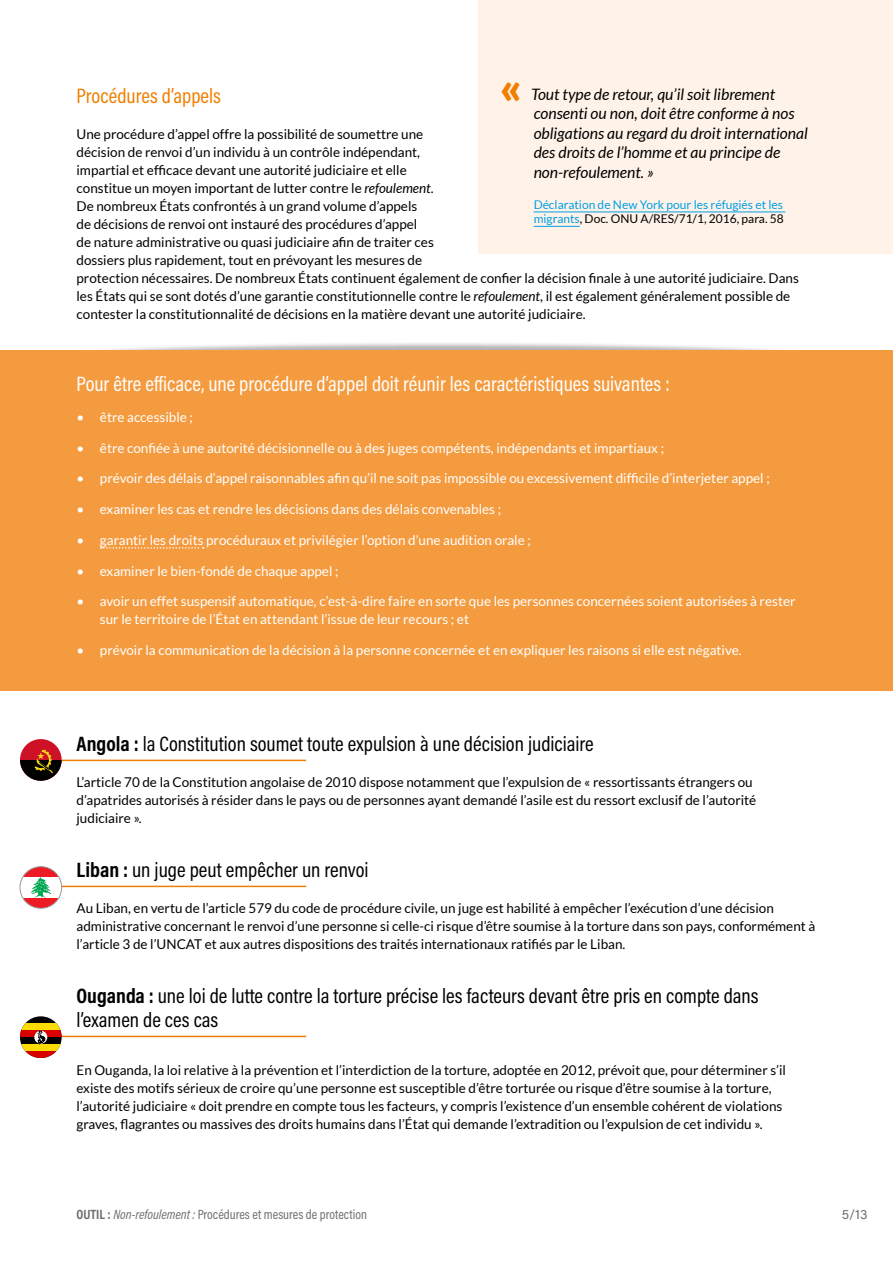
<style>
.page{position:relative;width:893px;height:1263px;background:#fff}
.page>*{position:absolute;margin:0;border:0;box-sizing:border-box;transform-origin:0 0}
.t1{font:900 45px "Lato";color:#f07f00}
.t2{font:21px/24px "Acumin Pro Cond";color:#000}
.t3{font:21px "Acumin Pro Cond";color:#fff}
.t4{font:21px "Acumin Pro Cond";color:#f07f00}
.t5{font:italic 15.75px/19.5px "Lato";color:#000}
.t6{font:13.5px/18px "Lato";color:#000}
.t7{font:13.5px/18px "Lato";color:#fff}
.t8{font:13.5px "Acumin Pro Cond";color:#706f6f}
.t9{font:13.5px "Acumin Pro";color:#706f6f}
.t10{font:12px/14.4px "Lato";color:#009fe3}
.s1{color:#000}
.s2{font-style:italic}
.s3{font-weight:700}
</style>
<div class="page">
<div style="left:54px;top:341px;width:773px;height:34px;background:#000;opacity:.3"></div>
<div style="left:0;top:350px;width:893px;height:340px;background:#f59b3f"></div>
<svg style="left:101px;top:547px;width:103px;height:2px"></svg>
<hr style="left:47px;top:760px;width:259px;height:1px;background:#f07f00">
<hr style="left:47px;top:886px;width:259px;height:1px;background:#f07f00">
<hr style="left:47px;top:1036px;width:259px;height:1px;background:#f07f00">
<div style="left:20px;top:739px;width:42px;height:42px;background:#ce1126;border-radius:21px"></div>
<svg style="left:20px;top:760px;width:42px;height:21px"></svg>
<svg style="left:35px;top:749px;width:18px;height:25px"></svg>
<div style="left:20px;top:867px;width:42px;height:41px;background:#ed1c24;border-radius:21px"></div>
<div style="left:20px;top:877px;width:42px;height:21px;background:#fff"></div>
<svg style="left:30px;top:877px;width:21px;height:21px"></svg>
<div style="left:20px;top:866px;width:42px;height:42px;border:1px solid #9d9d9c;border-radius:50%"></div>
<div style="left:20px;top:1016px;width:42px;height:42px;background:#000;border-radius:21px"></div>
<div style="left:20px;top:1023px;width:42px;height:7px;background:#fcdc04"></div>
<div style="left:20px;top:1030px;width:42px;height:7px;background:#d90000"></div>
<div style="left:20px;top:1044px;width:42px;height:7px;background:#fcdc04"></div>
<svg style="left:25px;top:1051px;width:32px;height:7px"></svg>
<svg style="left:34px;top:1031px;width:13px;height:13px"></svg>
<svg style="left:37px;top:1031px;width:10px;height:12px"></svg>
<div style="left:478px;top:0;width:415px;height:253px;background:#fff3e9"></div>
<hr style="left:534px;top:212px;width:251px;height:1px;background:#009fe3">
<hr style="left:534px;top:226px;width:46px;height:1px;background:#009fe3">
<h1 class="t1" style="left:500px;top:61px;width:24px">«</h1>
<p class="t5" style="left:531px;top:84px;width:278px">Tout type de retour, qu’il soit librement consenti ou non, doit être conforme à nos obligations au regard du droit international des droits de l’homme et au principe de non‑refoulement. »</p>
<p class="t10" style="left:534px;top:197px;width:252px">Déclaration de New York pour les réfugiés et les migrants<span class="s1">, Doc. ONU A/RES/71/1, 2016, para. 58</span></p>
<h2 class="t4" style="left:77px;top:82px;width:146px">Procédures d’appels</h2>
<p class="t6" style="left:77px;top:125px;width:724px">Une procédure d’appel offre la possibilité de soumettre une<br>décision de renvoi d’un individu à un contrôle indépendant,<br>impartial et efficace devant une autorité judiciaire et elle<br>constitue un moyen important de lutter contre le <span class="s2">refoulement</span>.<br>De nombreux États confrontés à un grand volume d’appels<br>de décisions de renvoi ont instauré des procédures d’appel<br>de nature administrative ou quasi judiciaire afin de traiter ces<br>dossiers plus rapidement, tout en prévoyant les mesures de<br>protection nécessaires. De nombreux États continuent également de confier la décision finale à une autorité judiciaire. Dans les États qui se sont dotés d’une garantie constitutionnelle contre le <span class="s2">refoulement</span>, il est également généralement possible de contester la constitutionnalité de décisions en la matière devant une autorité judiciaire.</p>
<h2 class="t3" style="left:77px;top:370px;width:595px">Pour être efficace, une procédure d’appel doit réunir les caractéristiques suivantes :</h2>
<p class="t7" style="left:77px;top:408px;width:118px">• être accessible ;</p>
<p class="t7" style="left:77px;top:439px;width:589px">• être confiée à une autorité décisionnelle ou à des juges compétents, indépendants et impartiaux ;</p>
<p class="t7" style="left:77px;top:469px;width:695px">• prévoir des délais d’appel raisonnables afin qu’il ne soit pas impossible ou excessivement difficile d’interjeter appel ;</p>
<p class="t7" style="left:77px;top:500px;width:426px">• examiner les cas et rendre les décisions dans des délais convenables ;</p>
<p class="t7" style="left:77px;top:531px;width:456px">• garantir les droits procéduraux et privilégier l’option d’une audition orale ;</p>
<p class="t7" style="left:77px;top:562px;width:263px">• examiner le bien-fondé de chaque appel ;</p>
<p class="t7" style="left:100px;top:592px;width:697px;text-indent:-23px">• avoir un effet suspensif automatique, c’est-à-dire faire en sorte que les personnes concernées soient autorisées à rester sur le territoire de l’État en attendant l’issue de leur recours ; et</p>
<p class="t7" style="left:77px;top:641px;width:667px">• prévoir la communication de la décision à la personne concernée et en expliquer les raisons si elle est négative.</p>
<h2 class="t2" style="left:77px;top:731px;width:519px"><span class="s3">Angola :</span> la Constitution soumet toute expulsion à une décision judiciaire</h2>
<p class="t6" style="left:77px;top:773px;width:681px">L’article 70 de la Constitution angolaise de 2010 dispose notamment que l’expulsion de « ressortissants étrangers ou d’apatrides autorisés à résider dans le pays ou de personnes ayant demandé l’asile est du ressort exclusif de l’autorité judiciaire ».</p>
<h2 class="t2" style="left:77px;top:857px;width:294px"><span class="s3">Liban :</span> un juge peut empêcher un renvoi</h2>
<p class="t6" style="left:77px;top:899px;width:740px">Au Liban, en vertu de l’article 579 du code de procédure civile, un juge est habilité à empêcher l’exécution d’une décision administrative concernant le renvoi d’une personne si celle-ci risque d’être soumise à la torture dans son pays, conformément à l’article 3 de l’UNCAT et aux autres dispositions des traités internationaux ratifiés par le Liban.</p>
<h2 class="t2" style="left:77px;top:983px;width:684px"><span class="s3">Ouganda :</span> une loi de lutte contre la torture précise les facteurs devant être pris en compte dans l’examen de ces cas</h2>
<p class="t6" style="left:77px;top:1061px;width:711px">En Ouganda, la loi relative à la prévention et l’interdiction de la torture, adoptée en 2012, prévoit que, pour déterminer s’il existe des motifs sérieux de croire qu’une personne est susceptible d’être torturée ou risque d’être soumise à la torture, l’autorité judiciaire « doit prendre en compte tous les facteurs, y compris l’existence d’un ensemble cohérent de violations graves, flagrantes ou massives des droits humains dans l’État qui demande l’extradition ou l’expulsion de cet individu ».</p>
<p class="t8" style="left:77px;top:1206px;width:292px"><span class="s3">OUTIL :</span> <span class="s2">Non-refoulement :</span> Procédures et mesures de protection</p>
<p class="t9" style="left:842px;top:1205px;width:27px">5/13</p>
</div>
